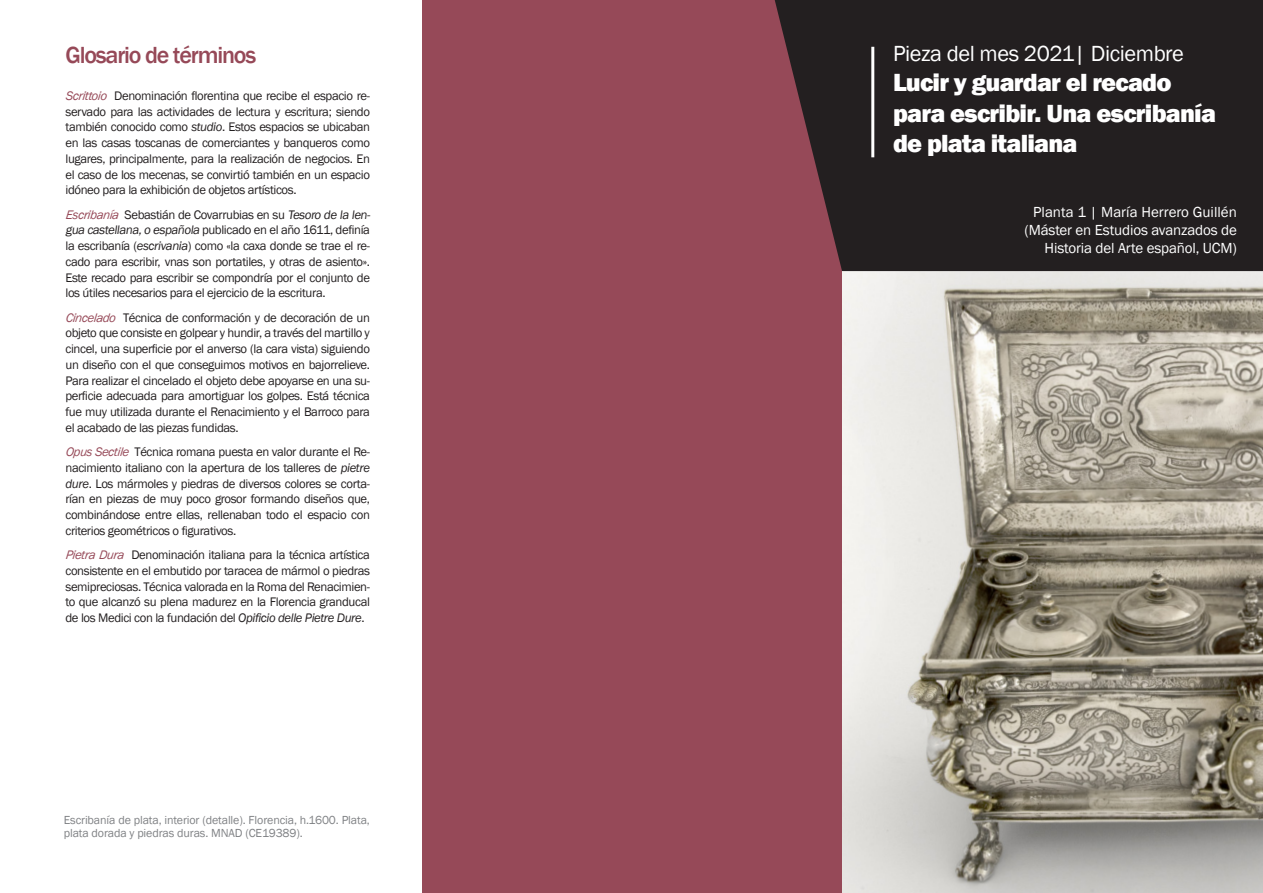
<style>
.page{position:relative;width:1263px;height:893px;background:#fff}
.page>*{position:absolute;margin:0;border:0;box-sizing:border-box;transform-origin:0 0}
.t1{font:800 25.5px/30.6px "Franklin Gothic";letter-spacing:-.03em;color:#fff}
.t2{font:500 24px "Franklin Gothic";letter-spacing:-.05em;color:#964958}
.t3{font:22.5px "Franklin Gothic";letter-spacing:-.02em;color:#fff}
.t4{font:15px "Franklin Gothic";letter-spacing:-.01em;color:#fff}
.t5{font:12.75px/15.8px "Franklin Gothic";letter-spacing:-.03em;color:#231f20;text-align:justify}
.t6{font:12px/13.5px "Franklin Gothic";letter-spacing:-.01em;color:#808285}
.s1{font-style:italic;color:#964958}
.s2{font-style:italic}
</style>
<div class="page">
<img style="left:841px;top:271px;width:422px;height:622px">
<div style="left:422px;top:0;width:419px;height:893px;background:#964958"></div>
<svg style="left:775px;top:0;width:488px;height:271px;background:#2b2224"></svg>
<hr style="left:871px;top:47px;width:3px;height:110px;background:#fff">
<p class="t2" style="left:65px;top:40px;width:192px">Glosario de términos</p>
<p class="t3" style="left:893px;top:40px;width:292px">Pieza del mes 2021| Diciembre</p>
<p class="t5" style="left:65px;top:88px;width:306px"><span class="s1">Scrittoio</span> Denominación florentina que recibe el espacio re&shy;servado para las actividades de lectura y escritura; siendo también conocido como <span class="s2">studio</span>. Estos espacios se ubicaban en las casas toscanas de comerciantes y banqueros como lugares, principalmente, para la realización de negocios. En el caso de los mecenas, se convirtió también en un espacio idóneo para la exhibición de objetos artísticos.</p>
<p class="t5" style="left:65px;top:207px;width:308px;text-align:left"><span class="s1">Escribanía</span> Sebastián de Covarrubias en su Tesoro de la len&shy;gua castellana,o española publicado en el año 1611, definía la escribanía (<span class="s2">escrivania</span>) como «la caxa donde se trae el re&shy;cado para escribir, vnas son portatiles, y otras de asiento».<br>Este recado para escribir se compondría por el conjunto de los útiles necesarios para el ejercicio de la escritura.</p>
<p class="t5" style="left:65px;top:310px;width:306px"><span class="s1">Cincelado</span> Técnica de conformación y de decoración de un objeto que consiste en golpear y hundir, a través del martillo y cincel, una superficie por el anverso (la cara vista) siguiendo un diseño con el que conseguimos motivos en bajorrelieve.<br>Para realizar el cincelado el objeto debe apoyarse en una su&shy;perficie adecuada para amortiguar los golpes. Está técnica fue muy utilizada durante el Renacimiento y el Barroco para el acabado de las piezas fundidas.</p>
<p class="t5" style="left:65px;top:444px;width:306px"><span class="s1">Opus Sectile</span> Técnica romana puesta en valor durante el Re&shy;nacimiento italiano con la apertura de los talleres de <span class="s2">pietre dure</span>. Los mármoles y piedras de diversos colores se corta&shy;rían en piezas de muy poco grosor formando diseños que, combinándose entre ellas, rellenaban todo el espacio con criterios geométricos o figurativos.</p>
<p class="t5" style="left:65px;top:547px;width:306px"><span class="s1">Pietra Dura</span> Denominación italiana para la técnica artística consistente en el embutido por taracea de mármol o piedras semipreciosas. Técnica valorada en la Roma del Renacimien&shy;to que alcanzó su plena madurez en la Florencia granducal de los Medici con la fundación del <span class="s2">Opificio delle Pietre Dure</span>.</p>
<p class="t1" style="left:893px;top:67px;width:280px">Lucir y guardar el recado</p>
<p class="t1" style="left:893px;top:98px;width:324px">para escribir. Una escribanía de plata italiana</p>
<p class="t4" style="left:1033px;top:202px;width:205px">Planta 1 | María Herrero Guillén</p>
<p class="t4" style="left:1024px;top:220px;width:214px">(Máster en Estudios avanzados de</p>
<p class="t4" style="left:1045px;top:238px;width:194px">Historia del Arte español, UCM)</p>
<p class="t6" style="left:64px;top:813px;width:308px">Escribanía de plata, interior (detalle). Florencia, h.1600. Plata, plata dorada y piedras duras. MNAD (CE19389).</p>
</div>
